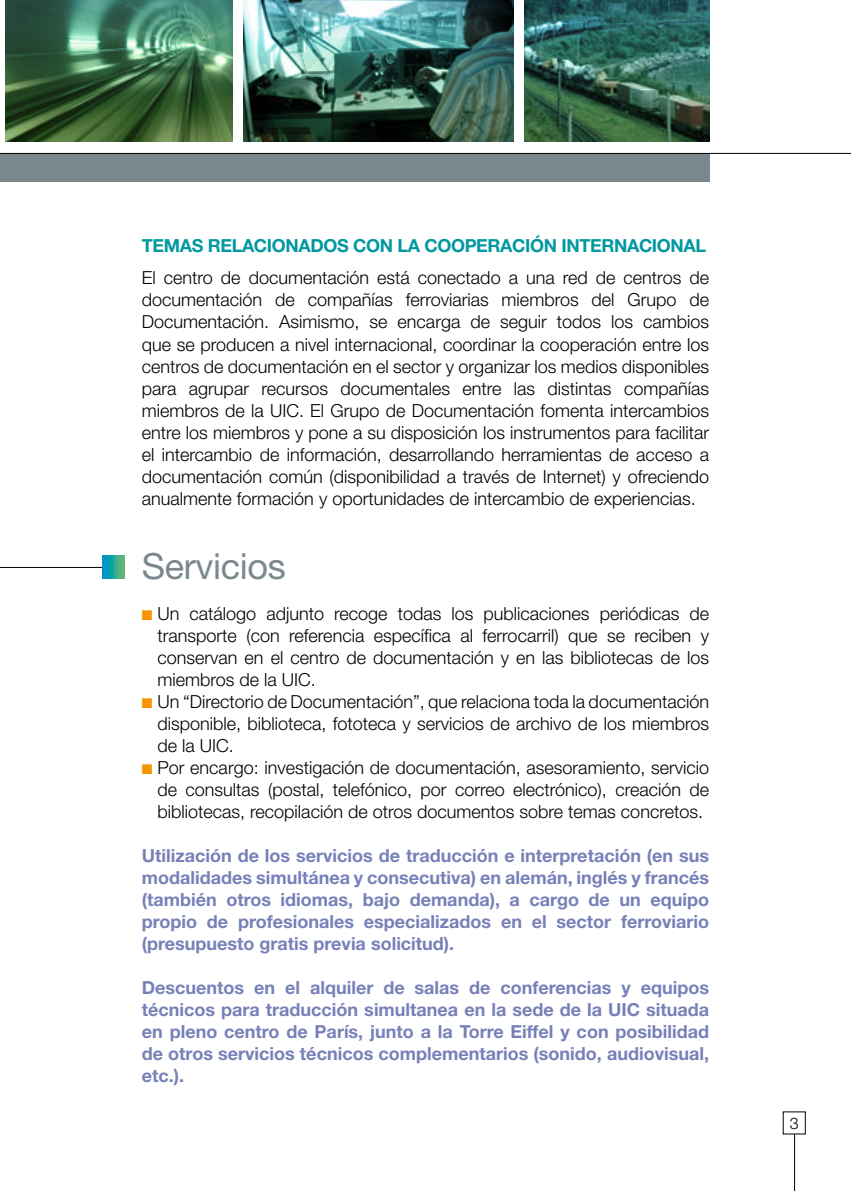
<style>
.page{position:relative;width:851px;height:1191px;background:#fff}
.page>*{position:absolute;margin:0;border:0;box-sizing:border-box;transform-origin:0 0}
.t1{font:36px "Helvetica Neue LT Std";letter-spacing:-.01em;color:#7a888d}
.t2{font:300 18px/22px "Helvetica Neue LT Std";color:#000;text-align:justify}
.t3{font:700 18px/22px "Helvetica Neue LT Std";color:#7780b8;text-align:justify}
.t4{font:700 18px "Helvetica Neue LT Std";color:#0098a1}
.t5{font:300 16px "Helvetica Neue LT Std";color:#000}
.s1{color:#f39400}
</style>
<div class="page">
<svg style="left:6px;top:0;width:226px;height:142px"></svg>
<img style="left:244px;top:0;width:269px;height:142px">
<img style="left:524px;top:0;width:185px;height:142px">
<div style="left:0;top:153px;width:709px;height:28px;background:#7a888d"></div>
<hr style="left:0;top:153px;width:850px;height:1px;background:#000">
<hr style="left:794px;top:1134px;width:1px;height:57px;background:#000">
<hr style="left:0;top:567px;width:102px;height:1px;background:#000">
<svg style="left:102px;top:556px;width:23px;height:22px"></svg>
<p class="t4" style="left:142px;top:235px;width:24px">Temas</p>
<p class="t4" style="left:208px;top:235px;width:13px">relacionados</p>
<p class="t4" style="left:353px;top:235px;width:14px">con</p>
<p class="t4" style="left:397px;top:235px;width:42px">la coo</p>
<p class="t4" style="left:464px;top:235px;width:23px">peraci</p>
<p class="t4" style="left:530px;top:235px;width:44px">ón internacional</p>
<p class="t2" style="left:142px;top:267px;width:568px">El centro de documentación está conectado a una red de centros de documentación de compañías ferroviarias miembros del Grupo de Documentación. Asimismo, se encarga de seguir todos los cambios que se producen a nivel internacional, coordinar la cooperación entre los centros de documentación en el sector y organizar los medios disponibles para agrupar recursos documentales entre las distintas compañías miembros de la UIC. El Grupo de Documentación fomenta intercambios entre los miembros y pone a su disposición los instrumentos para facilitar el intercambio de información, desarrollando herramientas de acceso a documentación común (disponibilidad a través de Internet) y ofreciendo anualmente formación y oportunidades de intercambio de experiencias.</p>
<h1 class="t1" style="left:142px;top:544px;width:145px">Servicios</h1>
<p class="t2" style="left:157px;top:602px;width:553px;text-indent:-16px"><span class="s1">■</span> Un catálogo adjunto recoge todas los publicaciones periódicas de transporte (con referencia específica al ferrocarril) que se reciben y conservan en el centro de documentación y en las bibliotecas de los miembros de la UIC.</p>
<p class="t2" style="left:157px;top:690px;width:553px;text-indent:-16px"><span class="s1">■</span> Un “Directorio de Documentación”, que relaciona toda la documentación disponible, biblioteca, fototeca y servicios de archivo de los miembros de la UIC.</p>
<p class="t2" style="left:157px;top:756px;width:553px;text-indent:-16px"><span class="s1">■</span> Por encargo: investigación de documentación, asesoramiento, servicio de consultas (postal, telefónico, por correo electrónico), creación de bibliotecas, recopilación de otros documentos sobre temas concretos.</p>
<p class="t3" style="left:142px;top:844px;width:568px">Utilización de los servicios de traducción e interpretación (en sus modalidades simultánea y consecutiva) en alemán, inglés y francés (también otros idiomas, bajo demanda), a cargo de un equipo propio de profesionales especializados en el sector ferroviario (presupuesto gratis previa solicitud).</p>
<p class="t3" style="left:142px;top:976px;width:568px">Descuentos en el alquiler de salas de conferencias y equipos técnicos para traducción simultanea en la sede de la UIC situada en pleno centro de París, junto a la Torre Eiffel y con posibilidad de otros servicios técnicos complementarios (sonido, audiovisual, etc.).</p>
<p class="t5" style="left:789px;top:1113px;width:10px">3</p>
</div>
